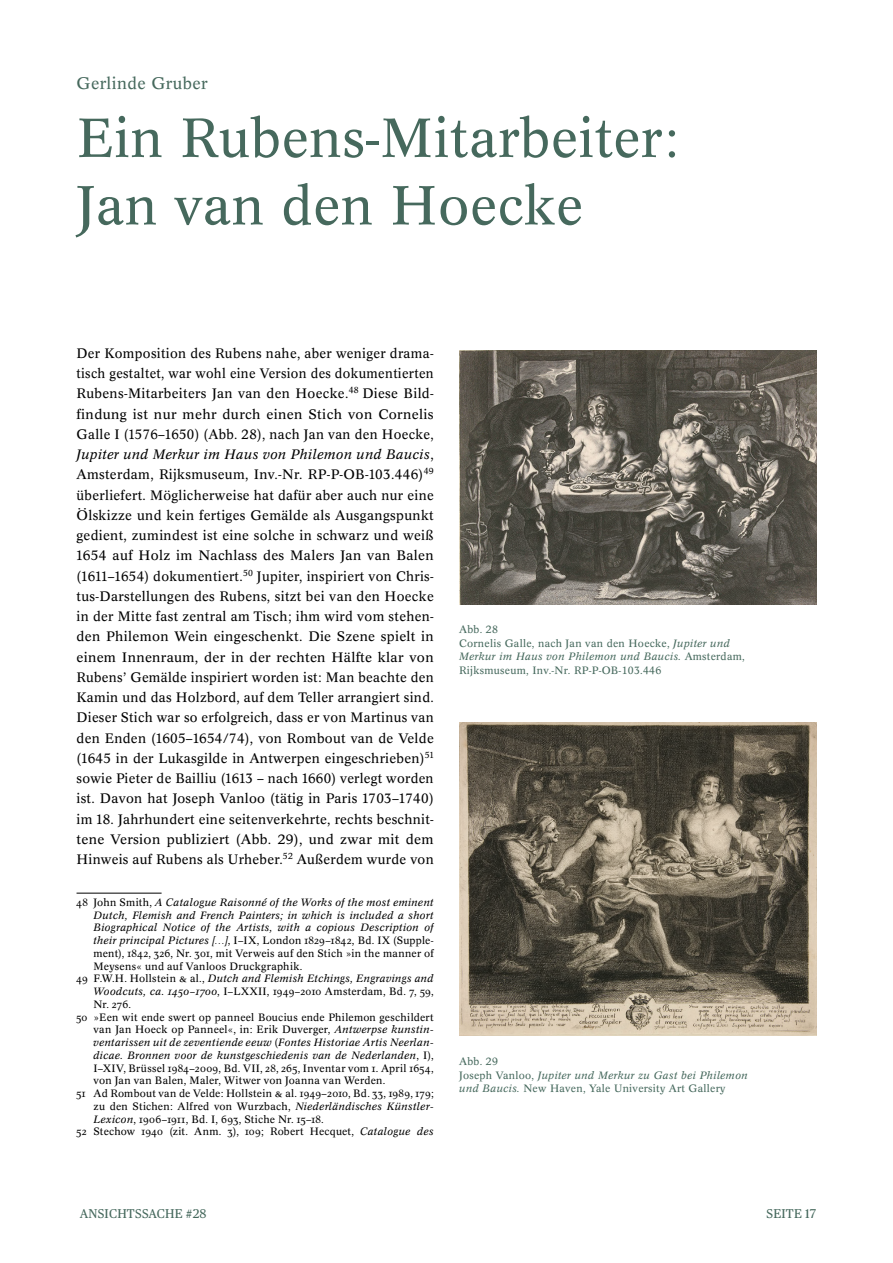
<style>
.page{position:relative;width:893px;height:1263px;background:#fff}
.page>*{position:absolute;margin:0;border:0;box-sizing:border-box;transform-origin:0 0}
.t1{font:54px/67.5px "Concorde BQ";letter-spacing:.01em;color:#46695d}
.t2{font:16.5px "Concorde BQ";letter-spacing:.025em;color:#46695d}
.t3{font:13.5px/20.2px "Concorde BQ";letter-spacing:.02em;color:#000;text-align:justify}
.t4{font:12.75px "Publico Text";letter-spacing:.015em;color:#46695d}
.t5{font:10.5px "Concorde BQ";letter-spacing:.02em;color:#000}
.t6{font:italic 10.5px "Concorde BQ";letter-spacing:.025em;color:#000}
.t7{font:10.5px/13.5px "Concorde BQ";letter-spacing:.025em;color:#46695d}
.s1{font-style:italic}
.s2{font-style:normal}
</style>
<div class="page">
<hr style="left:77px;top:893px;width:85px;height:1px;background:#000">
<img style="left:459px;top:351px;width:357px;height:253px">
<img style="left:459px;top:722px;width:357px;height:314px">
<p class="t2" style="left:77px;top:74px;width:133px">Gerlinde Gruber</p>
<h1 class="t1" style="left:77px;top:105px;width:603px">Ein Rubens-Mitarbeiter:<br>Jan van den Hoecke</h1>
<p class="t3" style="left:77px;top:343px;width:359px">Der Komposition des Rubens nahe, aber weniger drama&shy;tisch gestaltet, war wohl eine Version des dokumentierten Rubens-Mitarbeiters Jan van den Hoecke.<sup>48</sup> Diese Bild&shy;findung ist nur mehr durch einen Stich von Cornelis Galle I (1576–1650) (Abb. 28), nach Jan van den Hoecke, <span class="s1">Jupiter und Merkur im Haus von Philemon und Baucis</span>, Amsterdam, Rijksmuseum, Inv.-Nr. RP-P-OB-103.446)<sup>49 </sup>überliefert. Möglicherweise hat dafür aber auch nur eine Ölskizze und kein fertiges Gemälde als Ausgangspunkt gedient, zumindest ist eine solche in schwarz und weiß 1654 auf Holz im Nachlass des Malers Jan van Balen (1611–1654) dokumentiert.<sup>50</sup> Jupiter, inspiriert von Chris&shy;tus-Darstellungen des Rubens, sitzt bei van den Hoecke in der Mitte fast zentral am Tisch; ihm wird vom stehen&shy;den Philemon Wein eingeschenkt. Die Szene spielt in einem Innenraum, der in der rechten Hälfte klar von Rubens’ Gemälde inspiriert worden ist: Man beachte den Kamin und das Holzbord, auf dem Teller arrangiert sind.<br>Dieser Stich war so erfolgreich, dass er von Martinus van den Enden (1605–1654/74), von Rombout van de Velde (1645 in der Lukasgilde in Antwerpen eingeschrieben)<sup>51 </sup>sowie Pieter de Bailliu (1613 – nach 1660) verlegt worden ist. Davon hat Joseph Vanloo (tätig in Paris 1703–1740) im 18. Jahrhundert eine seitenverkehrte, rechts beschnit&shy;tene Version publiziert (Abb. 29), und zwar mit dem Hinweis auf Rubens als Urheber.<sup>52</sup> Außerdem wurde von</p>
<p class="t6" style="left:77px;top:896px;width:359px"><span class="s2">48 John Smith,</span> A Catalogue Raisonné of the Works of the most eminent</p>
<p class="t6" style="left:94px;top:909px;width:342px">Dutch, Flemish and French Painters; in which is included a short</p>
<p class="t6" style="left:94px;top:921px;width:342px">Biographical Notice of the Artists, with a copious Description of</p>
<p class="t5" style="left:94px;top:934px;width:342px"><span class="s1">their principal Pictures […]</span>, I–IX, London 1829–1842, Bd. IX (Supple-</p>
<p class="t5" style="left:94px;top:947px;width:342px">ment), 1842, 326, Nr. 301, mit Verweis auf den Stich »in the manner of</p>
<p class="t5" style="left:94px;top:960px;width:211px">Meysens« und auf Vanloos Druckgraphik.</p>
<p class="t6" style="left:77px;top:972px;width:359px"><span class="s2">49 F.W.H. Hollstein &amp; al.,</span> Dutch and Flemish Etchings, Engravings and</p>
<p class="t5" style="left:94px;top:985px;width:342px"><span class="s1">Woodcuts, ca. 1450–1700</span>, I–LXXII, 1949–2010 Amsterdam, Bd. 7, 59,</p>
<p class="t5" style="left:94px;top:998px;width:39px">Nr. 276.</p>
<p class="t5" style="left:77px;top:1011px;width:359px">50 »Een wit ende swert op panneel Boucius ende Philemon geschildert</p>
<p class="t5" style="left:94px;top:1024px;width:342px">van Jan Hoeck op Panneel«, in: Erik Duverger, <span class="s1">Antwerpse kunstin-</span></p>
<p class="t6" style="left:94px;top:1036px;width:342px">ventarissen uit de zeventiende eeuw <span class="s2">(</span>Fontes Historiae Artis Neerlan-</p>
<p class="t6" style="left:94px;top:1049px;width:342px">dicae. Bronnen voor de kunstgeschiedenis van de Nederlanden<span class="s2">, I),</span></p>
<p class="t5" style="left:94px;top:1062px;width:342px">I–XIV, Brüssel 1984–2009, Bd. VII, 28, 265, Inventar vom 1. April 1654,</p>
<p class="t5" style="left:94px;top:1075px;width:293px">von Jan van Balen, Maler, Witwer von Joanna van Werden.</p>
<p class="t5" style="left:77px;top:1087px;width:359px">51 Ad Rombout van de Velde: Hollstein &amp; al. 1949–2010, Bd. 33, 1989, 179;</p>
<p class="t5" style="left:94px;top:1100px;width:342px">zu den Stichen: Alfred von Wurzbach, <span class="s1">Niederländisches Künstler-</span></p>
<p class="t5" style="left:94px;top:1113px;width:232px"><span class="s1">Lexicon</span>, 1906–1911, Bd. I, 693, Stiche Nr. 15–18.</p>
<p class="t5" style="left:77px;top:1126px;width:359px">52 Stechow 1940 (zit. Anm. 3), 109; Robert Hecquet, <span class="s1">Catalogue des</span></p>
<p class="t7" style="left:459px;top:623px;width:287px">Abb. 28<br>Cornelis Galle, nach Jan van den Hoecke, <span class="s1">Jupiter und Merkur im Haus von Philemon und Baucis.</span> Amsterdam, Rijksmuseum, Inv.-Nr. RP-P-OB-103.446</p>
<p class="t7" style="left:459px;top:1055px;width:290px">Abb. 29<br>Joseph Vanloo, <span class="s1">Jupiter und Merkur zu Gast bei Philemon und Baucis.</span> New Haven, Yale University Art Gallery</p>
<p class="t4" style="left:80px;top:1204px;width:128px">ANSICHTSSACHE #28</p>
<p class="t4" style="left:766px;top:1204px;width:51px">SEITE 17</p>
</div>
